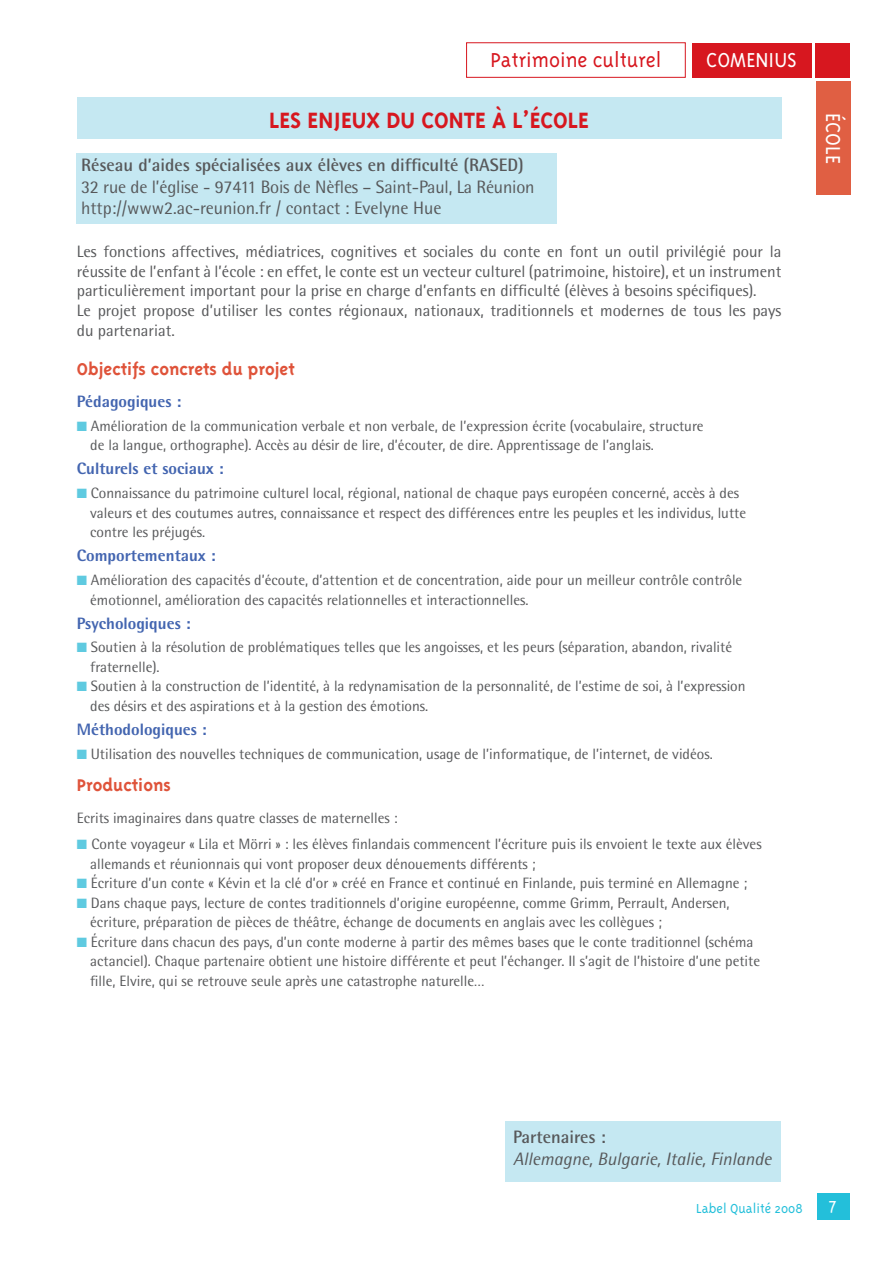
<style>
.page{position:relative;width:893px;height:1263px;background:#fff}
.page>*{position:absolute;margin:0;border:0;box-sizing:border-box;transform-origin:0 0}
.t1{font:700 25.5px "Triplex";color:#d7171f}
.t2{font:300 23.25px "Triplex";color:#d7171f}
.t3{font:300 23.25px "Triplex";color:#fff}
.t4{font:700 19.5px "Triplex";color:#df533a}
.t5{font:300 19.5px "Triplex";color:#fff}
.t6{font:18px/21.6px "Rotis Semi Sans";letter-spacing:-.01em;color:#57585a}
.t7{font:700 18px "Rotis Semi Sans";color:#57585a}
.t8{font:italic 18px "Rotis Semi Sans";color:#57585a}
.t9{font:16.5px/19.8px "Rotis Semi Sans";color:#57585a}
.t10{font:800 16.5px "Rotis Semi Sans";color:#4365b0}
.t11{font:15px/19.5px "Rotis Semi Sans";color:#57585a}
.t12{font:300 15px "Triplex";color:#23bfda}
.s1{color:#5fcae0}
</style>
<div class="page">
<div style="left:77px;top:153px;width:480px;height:71px;background:#c5e8f2"></div>
<div style="left:817px;top:1194px;width:33px;height:26px;background:#23bfda"></div>
<div style="left:815px;top:43px;width:35px;height:34px;background:#d7171f"></div>
<div style="left:816px;top:81px;width:34px;height:114px;background:#e05f43"></div>
<div style="left:692px;top:43px;width:119px;height:34px;background:#d7171f"></div>
<div style="left:466px;top:43px;width:219px;height:35px;border:1px solid #d7171f"></div>
<div style="left:77px;top:98px;width:704px;height:41px;background:#c5e8f2"></div>
<div style="left:505px;top:1121px;width:275px;height:61px;background:#c5e8f2"></div>
<h2 class="t2" style="left:490px;top:47px;width:173px">Patrimoine culturel</h2>
<h2 class="t3" style="left:706px;top:47px;width:90px">comenius</h2>
<h1 class="t1" style="left:269px;top:106px;width:321px">Les enjeux du conte à l’école</h1>
<p class="t7" style="left:81px;top:154px;width:444px">Réseau d’aides spécialisées aux élèves en difficulté (RASED)</p>
<p class="t6" style="left:81px;top:175px;width:455px">32 rue de l’église - 97411 Bois de Nèfles – Saint-Paul, La Réunion http://www2.ac-reunion.fr / contact : Evelyne Hue</p>
<p class="t9" style="left:77px;top:241px;width:706px">Les fonctions affectives, médiatrices, cognitives et sociales du conte en font un outil privilégié pour la réussite de l’enfant à l’école : en effet, le conte est un vecteur culturel (patrimoine, histoire), et un instrument particulièrement important pour la prise en charge d’enfants en difficulté (élèves à besoins spécifiques).<br>Le projet propose d’utiliser les contes régionaux, nationaux, traditionnels et modernes de tous les pays du partenariat.</p>
<h3 class="t4" style="left:77px;top:358px;width:219px">Objectifs concrets du projet</h3>
<p class="t10" style="left:77px;top:391px;width:106px">Pédagogiques :</p>
<p class="t11" style="left:90px;top:416px;width:615px;text-indent:-14px"><span class="s1">■</span> Amélioration de la communication verbale et non verbale, de l’expression écrite (vocabulaire, structure de la langue, orthographe). Accès au désir de lire, d’écouter, de dire. Apprentissage de l’anglais.</p>
<p class="t10" style="left:77px;top:458px;width:148px">Culturels et sociaux :</p>
<p class="t11" style="left:90px;top:483px;width:657px;text-indent:-14px"><span class="s1">■</span> Connaissance du patrimoine culturel local, régional, national de chaque pays européen concerné, accès à des valeurs et des coutumes autres, connaissance et respect des différences entre les peuples et les individus, lutte contre les préjugés.</p>
<p class="t10" style="left:77px;top:545px;width:140px">Comportementaux :</p>
<p class="t11" style="left:90px;top:570px;width:654px;text-indent:-14px"><span class="s1">■</span> Amélioration des capacités d’écoute, d’attention et de concentration, aide pour un meilleur contrôle contrôle émotionnel, amélioration des capacités relationnelles et interactionnelles.</p>
<p class="t10" style="left:77px;top:612px;width:115px">Psychologiques :</p>
<p class="t11" style="left:90px;top:637px;width:643px;text-indent:-14px"><span class="s1">■</span> Soutien à la résolution de problématiques telles que les angoisses, et les peurs (séparation, abandon, rivalité fraternelle).</p>
<p class="t11" style="left:90px;top:676px;width:657px;text-indent:-14px"><span class="s1">■</span> Soutien à la construction de l’identité, à la redynamisation de la personnalité, de l’estime de soi, à l’expression des désirs et des aspirations et à la gestion des émotions.</p>
<p class="t10" style="left:77px;top:719px;width:132px">Méthodologiques :</p>
<p class="t11" style="left:77px;top:744px;width:637px"><span class="s1">■</span> Utilisation des nouvelles techniques de communication, usage de l’informatique, de l’internet, de vidéos.</p>
<h3 class="t4" style="left:77px;top:774px;width:96px">Productions</h3>
<p class="t11" style="left:77px;top:808px;width:322px">Ecrits imaginaires dans quatre classes de maternelles :</p>
<p class="t11" style="left:90px;top:834px;width:673px;text-indent:-14px"><span class="s1">■</span> Conte voyageur « Lila et Mörri » : les élèves finlandais commencent l’écriture puis ils envoient le texte aux élèves allemands et réunionnais qui vont proposer deux dénouements différents ;</p>
<p class="t11" style="left:77px;top:873px;width:672px"><span class="s1">■</span> écriture d’un conte « Kévin et la clé d’or » créé en France et continué en Finlande, puis terminé en Allemagne ;</p>
<p class="t11" style="left:90px;top:893px;width:641px;text-indent:-14px"><span class="s1">■</span> Dans chaque pays, lecture de contes traditionnels d’origine européenne, comme Grimm, Perrault, Andersen, écriture, préparation de pièces de théâtre, échange de documents en anglais avec les collègues ;</p>
<p class="t11" style="left:90px;top:932px;width:671px;text-indent:-14px"><span class="s1">■</span> écriture dans chacun des pays, d’un conte moderne à partir des mêmes bases que le conte traditionnel (schéma actanciel). Chaque partenaire obtient une histoire différente et peut l’échanger. Il s’agit de l’histoire d’une petite fille, Elvire, qui se retrouve seule après une catastrophe naturelle…</p>
<h2 class="t3" style="left:846px;top:113px;width:52px;rotate:90deg">école</h2>
<p class="t7" style="left:513px;top:1126px;width:94px">Partenaires :</p>
<p class="t8" style="left:513px;top:1148px;width:260px">Allemagne, Bulgarie, Italie, Finlande</p>
<p class="t12" style="left:696px;top:1200px;width:108px">Label Qualité 2008</p>
<h3 class="t5" style="left:829px;top:1193px;width:10px">7</h3>
</div>
